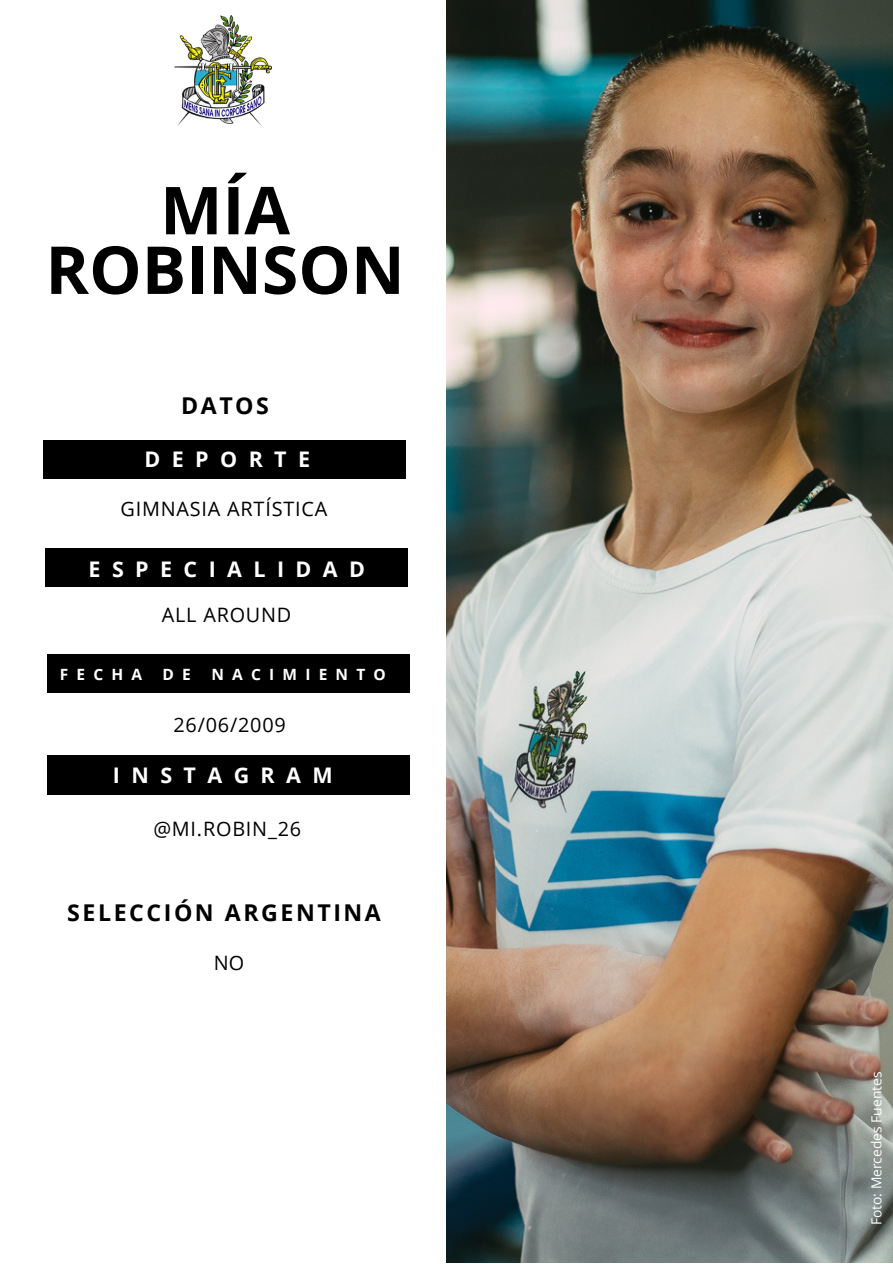
<style>
.page{position:relative;width:893px;height:1264px;background:#fff}
.page>*{position:absolute;margin:0;border:0;box-sizing:border-box;transform-origin:0 0}
.t1{font:700 66.15px/59.6px "Open Sans";color:#000;text-align:center}
.t2{font:700 23.1px "Open Sans";letter-spacing:.11em;color:#000}
.t3{font:700 21.45px "Open Sans";letter-spacing:.53em;color:#fff}
.t4{font:19.8px "Open Sans";letter-spacing:.04em;color:#000}
.t5{font:700 15.45px "Open Sans";letter-spacing:.53em;color:#fff}
.t6{font:13.8px "Open Sans";color:#fff}
</style>
<div class="page">
<img style="left:446px;top:0;width:446px;height:1262px">
<img style="left:174px;top:15px;width:97px;height:110px">
<div style="left:44px;top:441px;width:362px;height:38px;background:#000"></div>
<div style="left:45px;top:548px;width:362px;height:39px;background:#000"></div>
<div style="left:47px;top:654px;width:362px;height:38px;background:#000"></div>
<div style="left:47px;top:755px;width:362px;height:39px;background:#000"></div>
<h1 class="t1" style="left:45px;top:179px;width:361px">MÍA<br>ROBINSON</h1>
<p class="t2" style="left:181px;top:390px;width:89px">DATOS</p>
<p class="t3" style="left:144px;top:443px;width:167px">DEPORTE</p>
<p class="t4" style="left:121px;top:494px;width:208px">GIMNASIA ARTÍSTICA</p>
<p class="t3" style="left:89px;top:554px;width:278px">ESPECIALIDAD</p>
<p class="t4" style="left:162px;top:600px;width:131px">ALL AROUND</p>
<p class="t5" style="left:60px;top:663px;width:84px">FECHA</p>
<p class="t5" style="left:163px;top:663px;width:30px">D E</p>
<p class="t5" style="left:211px;top:663px;width:176px">NACIMIENTO</p>
<p class="t4" style="left:173px;top:711px;width:114px">26/06/2009</p>
<p class="t3" style="left:113px;top:760px;width:221px">INSTAGRAM</p>
<p class="t4" style="left:153px;top:814px;width:149px">@MI.ROBIN_26</p>
<p class="t2" style="left:67px;top:896px;width:315px">SELECCIÓN ARGENTINA</p>
<p class="t4" style="left:214px;top:949px;width:32px">NO</p>
<p class="t6" style="left:866px;top:1225px;width:155px;rotate:-90deg">Foto: Mercedes Fuentes</p>
</div>
